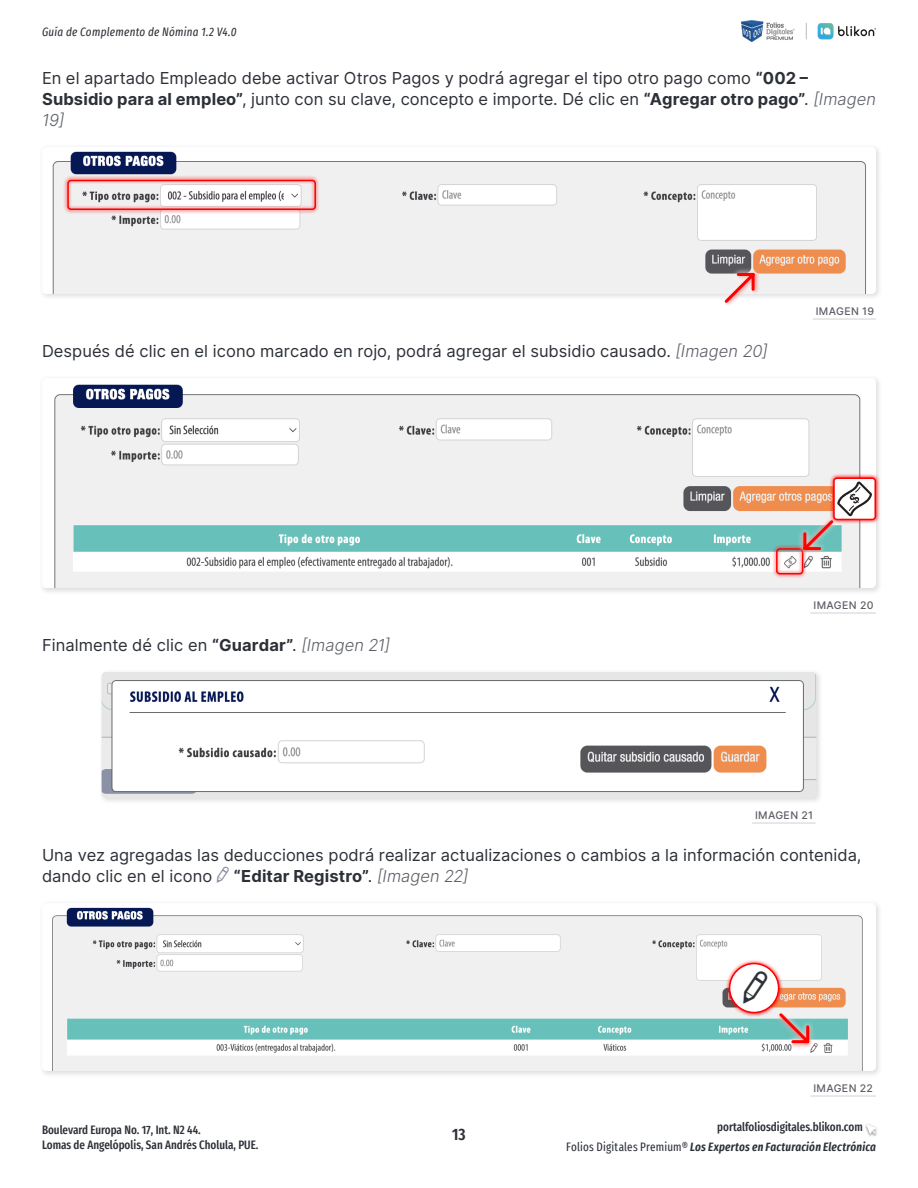
<style>
.page{position:relative;width:918px;height:1188px;background:#fff}
.page>*{position:absolute;margin:0;border:0;box-sizing:border-box;transform-origin:0 0}
.Párrafo{font:16.5px/21px "Inter";letter-spacing:.005em;color:#2c3037}
.Párrafo-2{font:700 16.5px "Inter";letter-spacing:.005em;color:#2c3037}
.t1{font:600 extra-condensed 16.5px "Fira Sans";color:#2c3037}
.t2{font:500 extra-condensed 12px "Fira Sans";color:#2c3037}
.t3{font:italic 600 extra-condensed 12px "Fira Sans";letter-spacing:.015em;color:#2c3037}
.t4{font:italic extra-condensed 12px "Fira Sans";letter-spacing:.025em;color:#2c3037}
.t5{font:500 10.5px "Inter";letter-spacing:.03em;color:#5b5e66}
.s1{font-weight:700}
.s2{font-weight:300;font-style:italic;color:#5b5e66}
.s3{font-weight:400}
.s4{font-weight:400;font-style:normal}
</style>
<div class="page">
<div style="left:39px;top:144px;width:844px;height:157px;background:#231f20;opacity:.15"></div>
<img style="left:42px;top:147px;width:834px;height:147px">
<div style="left:39px;top:375px;width:844px;height:220px;background:#231f20;opacity:.15"></div>
<img style="left:42px;top:378px;width:834px;height:210px">
<div style="left:99px;top:669px;width:724px;height:136px;background:#231f20;opacity:.15"></div>
<img style="left:102px;top:672px;width:714px;height:126px">
<div style="left:39px;top:900px;width:844px;height:178px;background:#231f20;opacity:.15"></div>
<img style="left:42px;top:903px;width:834px;height:168px">
<hr style="left:813px;top:319px;width:63px;height:1px;background:#d2d1d4">
<hr style="left:810px;top:613px;width:66px;height:1px;background:#d2d1d4">
<hr style="left:752px;top:823px;width:64px;height:1px;background:#d2d1d4">
<hr style="left:810px;top:1096px;width:66px;height:1px;background:#d2d1d4">
<svg style="left:63px;top:176px;width:257px;height:38px"></svg>
<div style="left:67px;top:180px;width:249px;height:30px;border:2px solid #f00;border-radius:3px"></div>
<svg style="left:772px;top:544px;width:35px;height:34px"></svg>
<div style="left:776px;top:548px;width:27px;height:26px;border:2px solid #f00;border-radius:3px"></div>
<svg style="left:712px;top:259px;width:56px;height:46px"></svg>
<svg style="left:829px;top:473px;width:51px;height:51px"></svg>
<div style="left:834px;top:478px;width:41px;height:41px;background:#fff;border-radius:3px"></div>
<svg style="left:790px;top:482px;width:82px;height:82px"></svg>
<div style="left:833px;top:477px;width:43px;height:43px;border:2px solid #f00;border-radius:3px"></div>
<svg style="left:725px;top:959px;width:58px;height:58px"></svg>
<div style="left:730px;top:964px;width:49px;height:49px;background:#fff;border-radius:50%"></div>
<div style="left:729px;top:963px;width:50px;height:50px;border:2px solid #f00;border-radius:50%"></div>
<svg style="left:865px;top:1124px;width:12px;height:12px"></svg>
<img style="left:742px;top:21px;width:134px;height:21px">
<svg style="left:743px;top:971px;width:80px;height:86px"></svg>
<p class="t4" style="left:42px;top:23px;width:196px">Guía de Complemento de Nómina 1.2 V4.0</p>
<p class="Párrafo" style="left:42px;top:67px;width:836px">En el apartado Empleado debe activar Otros Pagos y podrá agregar el tipo otro pago como <span class="s1">“002 –<br>Subsidio para al empleo”</span>, junto con su clave, concepto e importe. Dé clic en <span class="s1">“Agregar otro pago”</span>. <span class="s2">[Imagen<br>19]</span></p>
<p class="Párrafo" style="left:42px;top:340px;width:727px">Después dé clic en el icono marcado en rojo, podrá agregar el subsidio causado. <span class="s2">[Imagen 20]</span></p>
<p class="t5" style="left:816px;top:303px;width:60px">IMAGEN 19</p>
<p class="Párrafo" style="left:42px;top:634px;width:350px">Finalmente dé clic en <span class="s1">“Guardar”</span>. <span class="s2">[Imagen 21]</span></p>
<p class="t5" style="left:813px;top:597px;width:62px">IMAGEN 20</p>
<p class="t5" style="left:755px;top:807px;width:60px">IMAGEN 21</p>
<p class="Párrafo" style="left:42px;top:844px;width:821px">Una vez agregadas las deducciones podrá realizar actualizaciones o cambios a la información contenida, dando clic en el icono</p>
<p class="Párrafo-2" style="left:234px;top:864px;width:236px">“Editar Registro”<span class="s3">.</span> <span class="s2">[Imagen 22]</span></p>
<p class="t5" style="left:813px;top:1080px;width:61px">IMAGEN 22</p>
<p class="t2" style="left:42px;top:1120px;width:160px">Boulevard Europa No. 17, Int. N2 44.</p>
<p class="t2" style="left:717px;top:1117px;width:147px">portalfoliosdigitales.blikon.com</p>
<p class="t2" style="left:42px;top:1135px;width:218px">Lomas de Angelópolis, San Andrés Cholula, PUE.</p>
<p class="t3" style="left:566px;top:1137px;width:311px"><span class="s4">Folios Digitales Premium®</span> Los Expertos en Facturación Electrónica</p>
<p class="t1" style="left:452px;top:1121px;width:15px">13</p>
</div>
